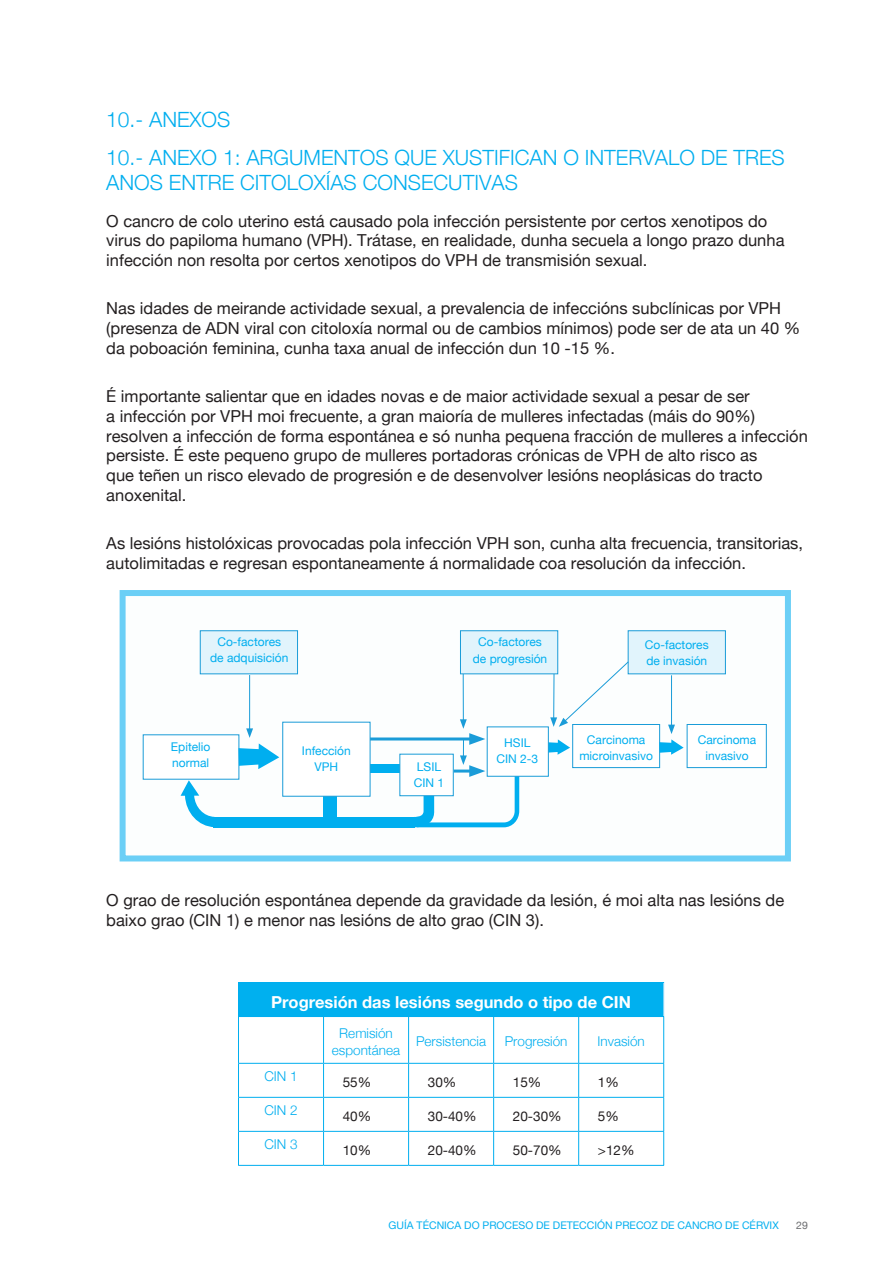
<style>
.page{position:relative;width:893px;height:1263px;background:#fff}
.page>*{position:absolute;margin:0;border:0;box-sizing:border-box;transform-origin:0 0}
.t1{font:300 21px/38px "Helvetica Neuelight";color:#00aeef}
.t2{font:16.5px/19.8px "Helvetica Neue";color:#231f20}
.t3{font:700 16.5px "Helvetica Neuebold";color:#fff}
.t4{font:300 13.5px/16.2px "Helvetica Neuelight";color:#00aeef;text-align:center}
.t5{font:13.5px "Helvetica Neue";color:#231f20}
.t6{font:12px/16.2px "Helvetica Neue";color:#00aeef;text-align:center}
.t7{font:10.5px "Helvetica Neue";color:#00aeef}
.t8{font:10.5px "Helvetica Neue";color:#6c6d70}
</style>
<div class="page">
<div style="left:238px;top:982px;width:426px;height:34px;background:#00b0ef"></div>
<hr style="left:663px;top:983px;width:1px;height:33px;background:#aae0f9">
<hr style="left:238px;top:1016px;width:86px;height:1px;background:#00aeef">
<hr style="left:324px;top:1016px;width:85px;height:1px;background:#00aeef">
<hr style="left:409px;top:1016px;width:85px;height:1px;background:#00aeef">
<hr style="left:494px;top:1016px;width:85px;height:1px;background:#00aeef">
<hr style="left:579px;top:1016px;width:85px;height:1px;background:#00aeef">
<hr style="left:238px;top:1063px;width:86px;height:1px;background:#00aeef">
<hr style="left:324px;top:1063px;width:85px;height:1px;background:#00aeef">
<hr style="left:409px;top:1063px;width:85px;height:1px;background:#00aeef">
<hr style="left:494px;top:1063px;width:85px;height:1px;background:#00aeef">
<hr style="left:579px;top:1063px;width:85px;height:1px;background:#00aeef">
<hr style="left:238px;top:1097px;width:86px;height:1px;background:#00aeef">
<hr style="left:324px;top:1097px;width:85px;height:1px;background:#00aeef">
<hr style="left:409px;top:1097px;width:85px;height:1px;background:#00aeef">
<hr style="left:494px;top:1097px;width:85px;height:1px;background:#00aeef">
<hr style="left:579px;top:1097px;width:85px;height:1px;background:#00aeef">
<hr style="left:238px;top:1131px;width:86px;height:1px;background:#00aeef">
<hr style="left:324px;top:1131px;width:85px;height:1px;background:#00aeef">
<hr style="left:409px;top:1131px;width:85px;height:1px;background:#00aeef">
<hr style="left:494px;top:1131px;width:85px;height:1px;background:#00aeef">
<hr style="left:579px;top:1131px;width:85px;height:1px;background:#00aeef">
<hr style="left:238px;top:1165px;width:86px;height:1px;background:#00aeef">
<hr style="left:324px;top:1165px;width:85px;height:1px;background:#00aeef">
<hr style="left:409px;top:1165px;width:85px;height:1px;background:#00aeef">
<hr style="left:494px;top:1165px;width:85px;height:1px;background:#00aeef">
<hr style="left:579px;top:1165px;width:85px;height:1px;background:#00aeef">
<hr style="left:238px;top:1017px;width:1px;height:46px;background:#00aeef">
<hr style="left:323px;top:1017px;width:1px;height:46px;background:#00aeef">
<hr style="left:408px;top:1017px;width:1px;height:46px;background:#00aeef">
<hr style="left:493px;top:1017px;width:1px;height:46px;background:#00aeef">
<hr style="left:578px;top:1017px;width:1px;height:46px;background:#00aeef">
<hr style="left:663px;top:1017px;width:1px;height:46px;background:#00aeef">
<hr style="left:238px;top:1064px;width:1px;height:33px;background:#00aeef">
<hr style="left:323px;top:1064px;width:1px;height:33px;background:#00aeef">
<hr style="left:408px;top:1064px;width:1px;height:33px;background:#00aeef">
<hr style="left:493px;top:1064px;width:1px;height:33px;background:#00aeef">
<hr style="left:578px;top:1064px;width:1px;height:33px;background:#00aeef">
<hr style="left:663px;top:1064px;width:1px;height:33px;background:#00aeef">
<hr style="left:238px;top:1098px;width:1px;height:33px;background:#00aeef">
<hr style="left:323px;top:1098px;width:1px;height:33px;background:#00aeef">
<hr style="left:408px;top:1098px;width:1px;height:33px;background:#00aeef">
<hr style="left:493px;top:1098px;width:1px;height:33px;background:#00aeef">
<hr style="left:578px;top:1098px;width:1px;height:33px;background:#00aeef">
<hr style="left:663px;top:1098px;width:1px;height:33px;background:#00aeef">
<hr style="left:238px;top:1132px;width:1px;height:33px;background:#00aeef">
<hr style="left:323px;top:1132px;width:1px;height:33px;background:#00aeef">
<hr style="left:408px;top:1132px;width:1px;height:33px;background:#00aeef">
<hr style="left:493px;top:1132px;width:1px;height:33px;background:#00aeef">
<hr style="left:578px;top:1132px;width:1px;height:33px;background:#00aeef">
<hr style="left:663px;top:1132px;width:1px;height:33px;background:#00aeef">
<div style="left:120px;top:590px;width:671px;height:271px;background:#fcfefe;border:6px solid #6bcff6"></div>
<div style="left:200px;top:630px;width:98px;height:44px;background:#e1f4fc;border:1px solid #1a9cd8"></div>
<div style="left:460px;top:630px;width:98px;height:44px;background:#e1f4fc;border:1px solid #1a9cd8"></div>
<div style="left:628px;top:630px;width:98px;height:44px;background:#e1f4fc;border:1px solid #1a9cd8"></div>
<div style="left:572px;top:724px;width:88px;height:44px;background:#fff;border:1px solid #1a9cd8"></div>
<div style="left:687px;top:724px;width:80px;height:44px;background:#fff;border:1px solid #1a9cd8"></div>
<svg style="left:549px;top:739px;width:21px;height:16px"></svg>
<svg style="left:181px;top:780px;width:33px;height:47px"></svg>
<div style="left:214px;top:817px;width:201px;height:10px;background:#00aeef"></div>
<hr style="left:249px;top:675px;width:1px;height:56px;background:#1a9cd8">
<svg style="left:238px;top:728px;width:41px;height:41px"></svg>
<hr style="left:463px;top:674px;width:1px;height:48px;background:#1a9cd8">
<hr style="left:370px;top:737px;width:105px;height:3px;background:#1a9cd8">
<hr style="left:671px;top:675px;width:1px;height:52px;background:#1a9cd8">
<svg style="left:659px;top:725px;width:25px;height:30px"></svg>
<svg style="left:550px;top:661px;width:79px;height:66px"></svg>
<div style="left:370px;top:765px;width:32px;height:8px;background:#00aeef"></div>
<div style="left:399px;top:754px;width:55px;height:42px;background:#fff;border:1px solid #1a9cd8"></div>
<div style="left:323px;top:792px;width:14px;height:28px;background:#00aeef"></div>
<div style="left:282px;top:722px;width:88px;height:75px;background:#fff;border:1px solid #1a9cd8"></div>
<svg style="left:414px;top:719px;width:105px;height:108px"></svg>
<div style="left:487px;top:726px;width:62px;height:51px;background:#fff;border:1px solid #1a9cd8"></div>
<p class="t1" style="left:106px;top:100px;width:680px">10.- ANEXOS<br>10.- ANEXO 1: ARGUMENTOS QUE XUSTIFICAN O INTERVALO DE TRES</p>
<p class="t1" style="left:106px;top:163px;width:413px">ANOS ENTRE CITOLOXÍAS CONSECUTIVAS</p>
<p class="t2" style="left:106px;top:211px;width:680px">O cancro de colo uterino está causado pola infección persistente por certos xenotipos do virus do papiloma humano (VPH). Trátase, en realidade, dunha secuela a longo prazo dunha infección non resolta por certos xenotipos do VPH de transmisión sexual.</p>
<p class="t2" style="left:106px;top:298px;width:696px">Nas idades de meirande actividade sexual, a prevalencia de infeccións subclínicas por VPH (presenza de ADN viral con citoloxía normal ou de cambios mínimos) pode ser de ata un 40 % da poboación feminina, cunha taxa anual de infección dun 10 -15 %.</p>
<p class="t2" style="left:106px;top:386px;width:703px">É importante salientar que en idades novas e de maior actividade sexual a pesar de ser<br>a infección por VPH moi frecuente, a gran maioría de mulleres infectadas (máis do 90%) resolven a infección de forma espontánea e só nunha pequena fracción de mulleres a infección persiste. É este pequeno grupo de mulleres portadoras crónicas de VPH de alto risco as<br>que teñen un risco elevado de progresión e de desenvolver lesións neoplásicas do tracto anoxenital.</p>
<p class="t2" style="left:106px;top:533px;width:698px">As lesións histolóxicas provocadas pola infección VPH son, cunha alta frecuencia, transitorias, autolimitadas e regresan espontaneamente á normalidade coa resolución da infección.</p>
<p class="t6" style="left:210px;top:633px;width:80px">Co-factores de adquisición</p>
<p class="t6" style="left:473px;top:634px;width:76px">Co-factores de progresión</p>
<p class="t6" style="left:645px;top:636px;width:65px;text-align:left">Co-factores de invasión</p>
<p class="t6" style="left:171px;top:738px;width:41px;text-align:left">Epitelio normal</p>
<p class="t6" style="left:579px;top:731px;width:75px">Carcinoma microinvasivo</p>
<p class="t6" style="left:698px;top:731px;width:60px">Carcinoma invasivo</p>
<p class="t6" style="left:302px;top:742px;width:50px">Infección<br>VPH</p>
<p class="t6" style="left:496px;top:735px;width:43px">HSIL<br>CIN 2-3</p>
<p class="t6" style="left:414px;top:758px;width:32px;text-align:left">LSIL<br>CIN 1</p>
<p class="t2" style="left:106px;top:890px;width:679px">O grao de resolución espontánea depende da gravidade da lesión, é moi alta nas lesións de baixo grao (CIN 1) e menor nas lesións de alto grao (CIN 3).</p>
<p class="t3" style="left:271px;top:991px;width:361px">Progresión das lesións segundo o tipo de CIN</p>
<p class="t4" style="left:332px;top:1025px;width:70px">Remisión espontánea</p>
<p class="t4" style="left:416px;top:1033px;width:72px">Persistencia</p>
<p class="t4" style="left:505px;top:1033px;width:64px">Progresión</p>
<p class="t4" style="left:598px;top:1033px;width:49px">Invasión</p>
<p class="t4" style="left:264px;top:1067px;width:35px">CIN 1</p>
<p class="t5" style="left:343px;top:1074px;width:30px">55%</p>
<p class="t5" style="left:428px;top:1074px;width:30px">30%</p>
<p class="t5" style="left:513px;top:1074px;width:30px">15%</p>
<p class="t5" style="left:598px;top:1074px;width:23px">1%</p>
<p class="t4" style="left:264px;top:1101px;width:35px">CIN 2</p>
<p class="t5" style="left:343px;top:1108px;width:30px">40%</p>
<p class="t5" style="left:428px;top:1108px;width:50px">30-40%</p>
<p class="t5" style="left:513px;top:1108px;width:50px">20-30%</p>
<p class="t5" style="left:598px;top:1108px;width:23px">5%</p>
<p class="t4" style="left:264px;top:1135px;width:35px">CIN 3</p>
<p class="t5" style="left:343px;top:1142px;width:30px">10%</p>
<p class="t5" style="left:428px;top:1142px;width:50px">20-40%</p>
<p class="t5" style="left:513px;top:1142px;width:50px">50-70%</p>
<p class="t5" style="left:598px;top:1142px;width:38px">&gt;12%</p>
<p class="t7" style="left:389px;top:1219px;width:392px">GUÍA TÉCNICA DO PROCESO DE DETECCIÓN PRECOZ DE CANCRO DE CÉRVIX</p>
<p class="t8" style="left:796px;top:1219px;width:13px">29</p>
</div>
